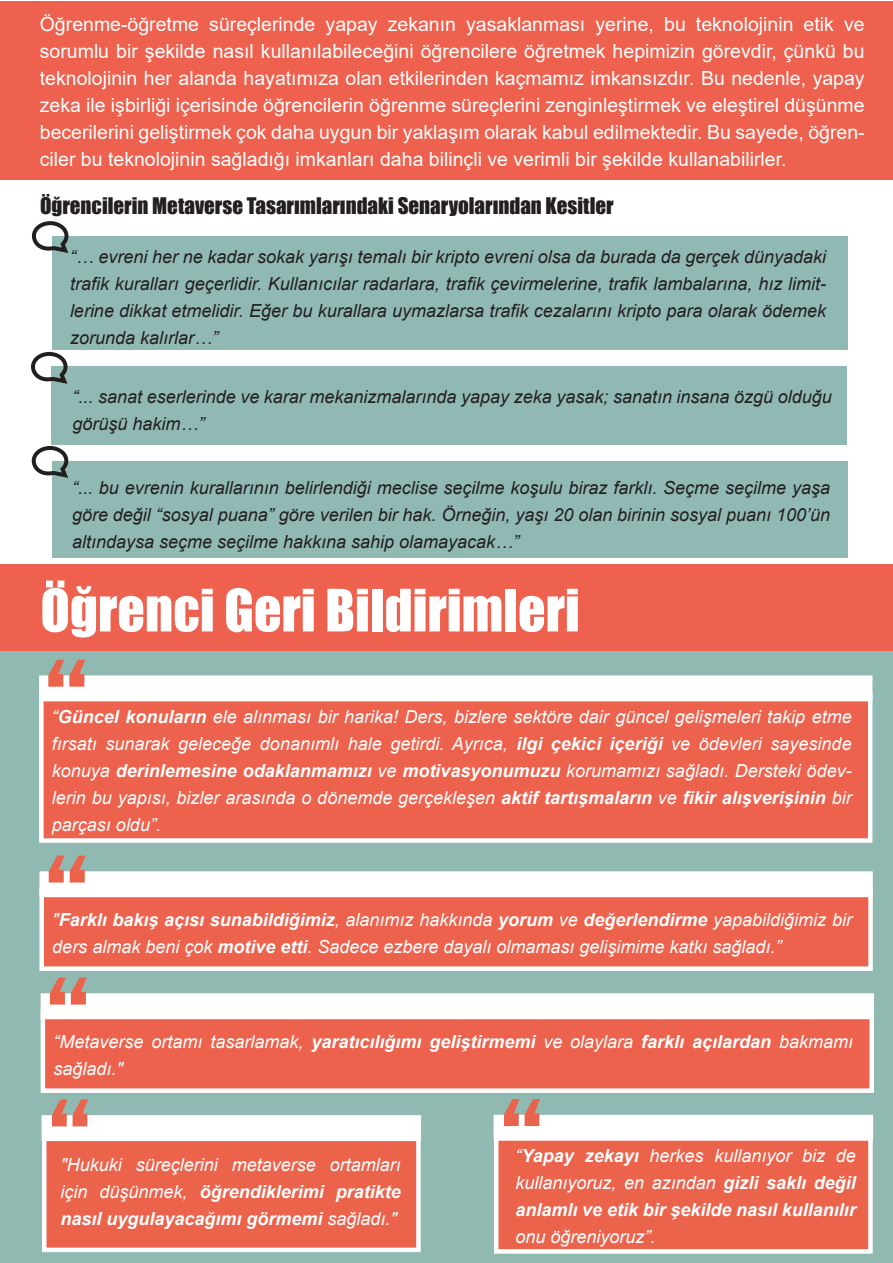
<style>
.page{position:relative;width:893px;height:1263px;background:#fff}
.page>*{position:absolute;margin:0;border:0;box-sizing:border-box;transform-origin:0 0}
.t1{font:119.4px "Bebas Neue";color:#ec634c;scale:1.19 1}
.t2{font:119.4px "Bebas Neue";color:#ea634c;scale:1.16 1}
.t3{font:54px "Impact";color:#fff}
.t4{font:21px "Impact";color:#231f20}
.t5{font:19.5px/27px "Arial";color:#fff;text-align:justify}
.t6{font:italic 18px/27px "Arial";color:#fff;text-align:justify}
.t7{font:italic 18px/27px "Arial";color:#231f20;text-align:justify}
.t8{font:italic 700 18px/27px "Arial";color:#fff;text-align:justify}
.s1{font-weight:700}
.s2{font-weight:400}
</style>
<div class="page">
<div style="left:52px;top:237px;width:796px;height:113px;background:#91b9b3"></div>
<div style="left:0;top:575px;width:893px;height:688px;background:#90b9b2"></div>
<div style="left:0;top:565px;width:893px;height:86px;background:#ed614e"></div>
<div style="left:42px;top:1132px;width:379px;height:120px;background:#ec634c;border:4px solid #fff"></div>
<div style="left:42px;top:1115px;width:379px;height:26px;background:#fff"></div>
<div style="left:494px;top:1131px;width:379px;height:123px;background:#ec634c;border:4px solid #fff"></div>
<div style="left:494px;top:1115px;width:379px;height:26px;background:#fff"></div>
<div style="left:39px;top:692px;width:833px;height:151px;background:#ed624d;border:4px solid #fff"></div>
<div style="left:39px;top:675px;width:833px;height:26px;background:#fff"></div>
<div style="left:39px;top:888px;width:834px;height:83px;background:#ed624d;border:4px solid #fff"></div>
<div style="left:39px;top:871px;width:834px;height:26px;background:#fff;border:4px solid #fff"></div>
<div style="left:41px;top:1010px;width:833px;height:83px;background:#ed624d;border:4px solid #fff"></div>
<div style="left:41px;top:993px;width:833px;height:26px;background:#fff"></div>
<svg style="left:32px;top:221px;width:37px;height:32px"></svg>
<div style="left:0;top:1px;width:893px;height:178px;background:#ed614e"></div>
<div style="left:51px;top:366px;width:796px;height:79px;background:#91b9b3"></div>
<svg style="left:31px;top:352px;width:37px;height:32px"></svg>
<div style="left:52px;top:461px;width:796px;height:97px;background:#91b9b3"></div>
<svg style="left:32px;top:446px;width:36px;height:32px"></svg>
<p class="t5" style="left:40px;top:11px;width:826px">Öğrenme-öğretme süreçlerinde yapay zekanın yasaklanması yerine, bu teknolojinin etik ve sorumlu bir şekilde nasıl kullanılabileceğini öğrencilere öğretmek hepimizin görevdir, çünkü bu teknolojinin her alanda hayatımıza olan etkilerinden kaçmamız imkansızdır. Bu nedenle, yapay zeka ile işbirliği içerisinde öğrencilerin öğrenme süreçlerini zenginleştirmek ve eleştirel düşünme becerilerini geliştirmek çok daha uygun bir yaklaşım olarak kabul edilmektedir. Bu sayede, öğren&shy;ciler bu teknolojinin sağladığı imkanları daha bilinçli ve verimli bir şekilde kullanabilirler.</p>
<p class="t4" style="left:40px;top:190px;width:575px">Öğrencilerin Metaverse Tasarımlarındaki Senaryolarından Kesitler</p>
<p class="t7" style="left:70px;top:244px;width:758px">“… evreni her ne kadar sokak yarışı temalı bir kripto evreni olsa da burada da gerçek dünyadaki trafik kuralları geçerlidir. Kullanıcılar radarlara, trafik çevirmelerine, trafik lambalarına, hız limit&shy;lerine dikkat etmelidir. Eğer bu kurallara uymazlarsa trafik cezalarını kripto para olarak ödemek zorunda kalırlar…”</p>
<p class="t7" style="left:73px;top:384px;width:761px">“... sanat eserlerinde ve karar mekanizmalarında yapay zeka yasak; sanatın insana özgü olduğu görüşü hakim…”</p>
<p class="t7" style="left:72px;top:474px;width:760px">“... bu evrenin kurallarının belirlendiği meclise seçilme koşulu biraz farklı. Seçme seçilme yaşa göre değil “sosyal puana” göre verilen bir hak. Örneğin, yaşı 20 olan birinin sosyal puanı 100’ün altındaysa seçme seçilme hakkına sahip olamayacak…”</p>
<h2 class="t3" style="left:40px;top:568px;width:541px">Öğrenci Geri Bildirimleri</h2>
<h1 class="t1" style="left:43px;top:634px;width:42px">“</h1>
<p class="t6" style="left:52px;top:703px;width:801px">“<span class="s1">Güncel konuların</span> ele alınması bir harika! Ders, bizlere sektöre dair güncel gelişmeleri takip etme fırsatı sunarak geleceğe donanımlı hale getirdi. Ayrıca, <span class="s1">ilgi çekici içeriği</span> ve ödevleri sayesinde konuya <span class="s1">derinlemesine odaklanmamızı</span> ve <span class="s1">motivasyonumuzu</span> korumamızı sağladı. Dersteki ödev&shy;lerin bu yapısı, bizler arasında o dönemde gerçekleşen <span class="s1">aktif tartışmaların</span> ve <span class="s1">fikir alışverişinin</span> bir parçası oldu”.</p>
<h1 class="t1" style="left:43px;top:830px;width:42px">“</h1>
<p class="t6" style="left:52px;top:906px;width:801px">"<span class="s1">Farklı bakış açısı sunabildiğimiz</span>, alanımız hakkında <span class="s1">yorum</span> ve <span class="s1">değerlendirme</span> yapabildiğimiz bir ders almak beni çok <span class="s1">motive etti</span>. Sadece ezbere dayalı olmaması gelişimime katkı sağladı.”</p>
<h1 class="t1" style="left:44px;top:952px;width:42px">“</h1>
<p class="t6" style="left:53px;top:1028px;width:801px">“Metaverse ortamı tasarlamak, <span class="s1">yaratıcılığımı geliştirmemi</span> ve olaylara <span class="s1">farklı açılardan</span> bakmamı sağladı."</p>
<h1 class="t2" style="left:46px;top:1074px;width:42px">“</h1>
<p class="t6" style="left:60px;top:1151px;width:342px">"Hukuki süreçlerini metaverse ortamları için düşünmek, <span class="s1">öğrendiklerimi pratikte nasıl uygulayacağımı görmemi</span> sağladı."</p>
<h1 class="t2" style="left:498px;top:1074px;width:42px">“</h1>
<p class="t8" style="left:516px;top:1143px;width:342px"><span class="s2">“</span>Yapay zekayı <span class="s2">herkes kullanıyor biz de kullanıyoruz, en azından</span> gizli saklı değil anlamlı ve etik bir şekilde nasıl kullanılır</p>
<p class="t6" style="left:516px;top:1223px;width:142px">onu öğreniyoruz”.</p>
</div>
